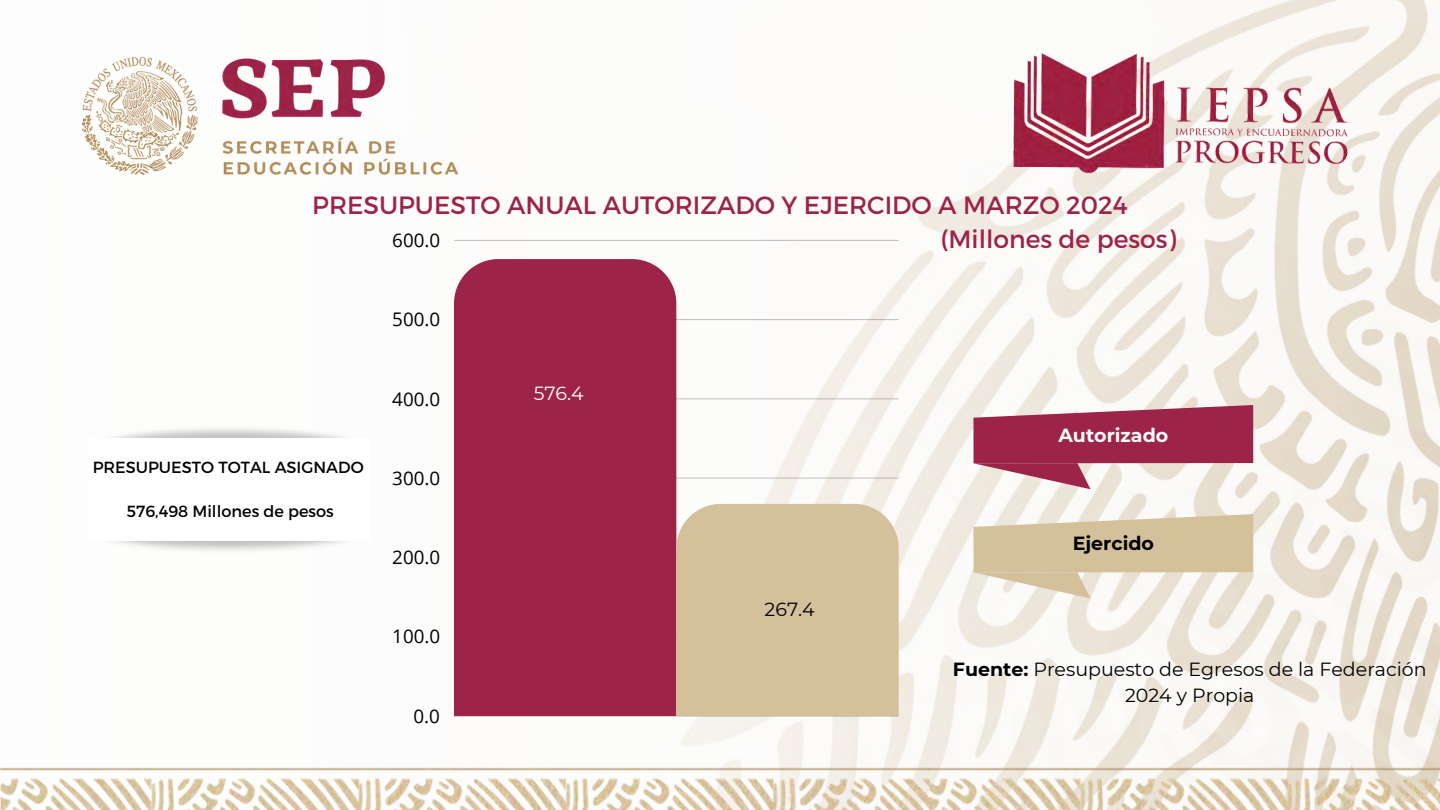
<style>
.page{position:relative;width:1440px;height:810px;background:#fff}
.page>*{position:absolute;margin:0;border:0;box-sizing:border-box;transform-origin:0 0}
.t1{font:25px/34.8px "Montserrat";color:#9d2449}
.t2{font:19px/26.2px "Montserrat";color:#000;text-align:center}
.t3{font:700 19px "Montserrat";color:#fdfdfd}
.t4{font:700 19px "Montserrat";color:#000}
.t5{font:19px "Montserrat";color:#fff}
.t6{font:18.8px "Open Sans";color:#000}
.t7{font:16.1px "Montserrat";color:#000}
.s1{font-weight:700}
</style>
<div class="page">
<img style="left:0;top:0;width:1440px;height:768px">
<img style="left:81px;top:58px;width:377px;height:117px">
<img style="left:1003px;top:43px;width:356px;height:146px">
<svg style="left:973px;top:514px;width:280px;height:84px"></svg>
<svg style="left:973px;top:405px;width:280px;height:84px"></svg>
<hr style="left:454px;top:478px;width:445px;height:1px;background:#000">
<hr style="left:454px;top:399px;width:445px;height:1px;background:#000">
<hr style="left:454px;top:319px;width:445px;height:1px;background:#000">
<hr style="left:454px;top:240px;width:445px;height:1px;background:#000">
<div style="left:454px;top:259px;width:222px;height:457px;background:#9c2448"></div>
<div style="left:676px;top:504px;width:223px;height:212px;background:#d4c19c"></div>
<img style="left:81px;top:514px;width:295px;height:54px">
<img style="left:81px;top:411px;width:295px;height:54px">
<div style="left:87px;top:438px;width:283px;height:103px;background:#fff"></div>
<img style="left:0;top:768px;width:1440px;height:42px">
<p class="t1" style="left:941px;top:186px;width:237px;text-indent:-628px">PRESUPUESTO ANUAL AUTORIZADO Y EJERCIDO A MARZO 2024 (Millones de pesos)</p>
<p class="t6" style="left:392px;top:227px;width:49px">600.0</p>
<h2 class="t7" style="left:93px;top:456px;width:273px">PRESUPUESTO TOTAL ASIGNADO</h2>
<p class="t7" style="left:127px;top:501px;width:208px">576,498 Millones de pesos</p>
<p class="t6" style="left:392px;top:306px;width:49px">500.0</p>
<p class="t6" style="left:392px;top:386px;width:49px">400.0</p>
<p class="t6" style="left:392px;top:465px;width:49px">300.0</p>
<p class="t6" style="left:392px;top:544px;width:49px">200.0</p>
<p class="t6" style="left:392px;top:623px;width:49px">100.0</p>
<p class="t6" style="left:414px;top:702px;width:28px">0.0</p>
<h3 class="t5" style="left:534px;top:382px;width:52px">576.4</h3>
<p class="t2" style="left:765px;top:596px;width:52px">267.4</p>
<h1 class="t3" style="left:1058px;top:424px;width:111px">Autorizado</h1>
<p class="t4" style="left:1073px;top:532px;width:83px">Ejercido</p>
<h4 class="t2" style="left:953px;top:656px;width:475px"><span class="s1">Fuente:</span> Presupuesto de Egresos de la Federación<br>2024 y Propia</h4>
</div>
